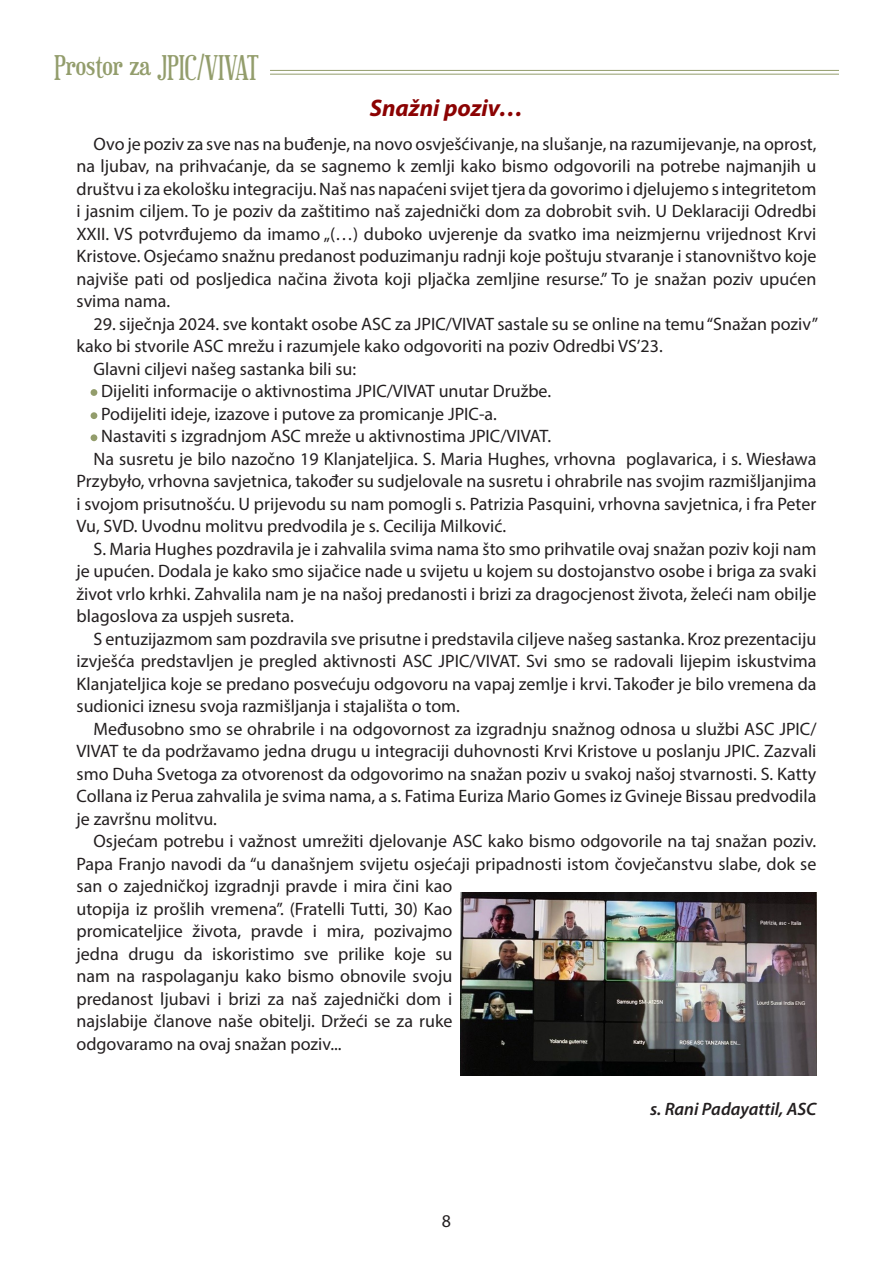
<style>
.page{position:relative;width:893px;height:1263px;background:#fff}
.page>*{position:absolute;margin:0;border:0;box-sizing:border-box;transform-origin:0 0}
.t1{font:27px "Euphorigenic";color:#939d6c}
.t2{font:italic 700 24px "Myriad Pro";color:#8b0202}
.t3{font:18px/22.5px "Myriad Pro";color:#231f20;text-align:justify}
.t4{font:italic 600 18px "Myriad Pro";color:#231f20}
</style>
<div class="page">
<div style="left:91px;top:389px;width:6px;height:7px;background:#939d6c;border-radius:50%"></div>
<div style="left:91px;top:412px;width:6px;height:7px;background:#939d6c;border-radius:50%"></div>
<div style="left:91px;top:434px;width:6px;height:7px;background:#939d6c;border-radius:50%"></div>
<img style="left:461px;top:892px;width:355px;height:184px">
<hr style="left:270px;top:70px;width:569px;height:1px;background:#939d6c">
<hr style="left:270px;top:74px;width:569px;height:1px;background:#939d6c">
<p class="t1" style="left:54px;top:49px;width:206px">Prostor za JPIC/VIVAT</p>
<p class="t2" style="left:370px;top:92px;width:155px">Snažni poziv…</p>
<p class="t3" style="left:77px;top:132px;width:741px;text-indent:17px">Ovo je poziv za sve nas na buđenje, na novo osvješćivanje, na slušanje, na razumijevanje, na oprost, na ljubav, na prihvaćanje, da se sagnemo k zemlji kako bismo odgovorili na potrebe najmanjih u društvu i za ekološku integraciju. Naš nas napaćeni svijet tjera da govorimo i djelujemo s integritetom i jasnim ciljem. To je poziv da zaštitimo naš zajednički dom za dobrobit svih. U Deklaraciji Odredbi XXII. VS potvrđujemo da imamo „(…) duboko uvjerenje da svatko ima neizmjernu vrijednost Krvi Kristove. Osjećamo snažnu predanost poduzimanju radnji koje poštuju stvaranje i stanovništvo koje najviše pati od posljedica načina života koji pljačka zemljine resurse.” To je snažan poziv upućen svima nama.</p>
<p class="t3" style="left:77px;top:312px;width:743px;text-indent:17px">29. siječnja 2024. sve kontakt osobe ASC za JPIC/VIVAT sastale su se online na temu “Snažan poziv” kako bi stvorile ASC mrežu i razumjele kako odgovoriti na poziv Odredbi VS’23.</p>
<p class="t3" style="left:94px;top:357px;width:264px">Glavni ciljevi našeg sastanka bili su:</p>
<p class="t3" style="left:101px;top:379px;width:451px">Dijeliti informacije o aktivnostima JPIC/VIVAT unutar Družbe.</p>
<p class="t3" style="left:101px;top:402px;width:397px">Podijeliti ideje, izazove i putove za promicanje JPIC-a.</p>
<p class="t3" style="left:101px;top:424px;width:451px">Nastaviti s izgradnjom ASC mreže u aktivnostima JPIC/VIVAT.</p>
<p class="t3" style="left:77px;top:447px;width:741px;text-indent:17px">Na susretu je bilo nazočno 19 Klanjateljica. S. Maria Hughes, vrhovna poglavarica, i s. Wiesława Przybyło, vrhovna savjetnica, također su sudjelovale na susretu i ohrabrile nas svojim razmišljanjima i svojom prisutnošću. U prijevodu su nam pomogli s. Patrizia Pasquini, vrhovna savjetnica, i fra Peter Vu, SVD. Uvodnu molitvu predvodila je s. Cecilija Milković.</p>
<p class="t3" style="left:77px;top:537px;width:741px;text-indent:17px">S. Maria Hughes pozdravila je i zahvalila svima nama što smo prihvatile ovaj snažan poziv koji nam je upućen. Dodala je kako smo sijačice nade u svijetu u kojem su dostojanstvo osobe i briga za svaki život vrlo krhki. Zahvalila nam je na našoj predanosti i brizi za dragocjenost života, želeći nam obilje blagoslova za uspjeh susreta.</p>
<p class="t3" style="left:77px;top:627px;width:741px;text-indent:17px">S entuzijazmom sam pozdravila sve prisutne i predstavila ciljeve našeg sastanka. Kroz prezentaciju izvješća predstavljen je pregled aktivnosti ASC JPIC/VIVAT. Svi smo se radovali lijepim iskustvima Klanjateljica koje se predano posvećuju odgovoru na vapaj zemlje i krvi. Također je bilo vremena da sudionici iznesu svoja razmišljanja i stajališta o tom.</p>
<p class="t3" style="left:77px;top:717px;width:741px;text-indent:17px">Međusobno smo se ohrabrile i na odgovornost za izgradnju snažnog odnosa u službi ASC JPIC/ VIVAT te da podržavamo jedna drugu u integraciji duhovnosti Krvi Kristove u poslanju JPIC. Zazvali smo Duha Svetoga za otvorenost da odgovorimo na snažan poziv u svakoj našoj stvarnosti. S. Katty Collana iz Perua zahvalila je svima nama, a s. Fatima Euriza Mario Gomes iz Gvineje Bissau predvodila je završnu molitvu.</p>
<p class="t3" style="left:77px;top:829px;width:741px;text-align:left;text-indent:17px">Osjećam potrebu i važnost umrežiti djelovanje ASC kako bismo odgovorile na taj snažan poziv.<br>Papa Franjo navodi da “u današnjem svijetu osjećaji pripadnosti istom čovječanstvu slabe, dok se san o zajedničkoj izgradnji pravde i mira čini kao<br>utopija iz prošlih vremena”. (Fratelli Tutti, 30) Kao<br>promicateljice života, pravde i mira, pozivajmo<br>jedna drugu da iskoristimo sve prilike koje su<br>nam na raspolaganju kako bismo obnovile svoju<br>predanost ljubavi i brizi za naš zajednički dom i<br>najslabije članove naše obitelji. Držeći se za ruke<br>odgovaramo na ovaj snažan poziv...</p>
<p class="t3" style="left:442px;top:1209px;width:11px">8</p>
<p class="t4" style="left:650px;top:1098px;width:168px">s. Rani Padayattil, ASC</p>
</div>
